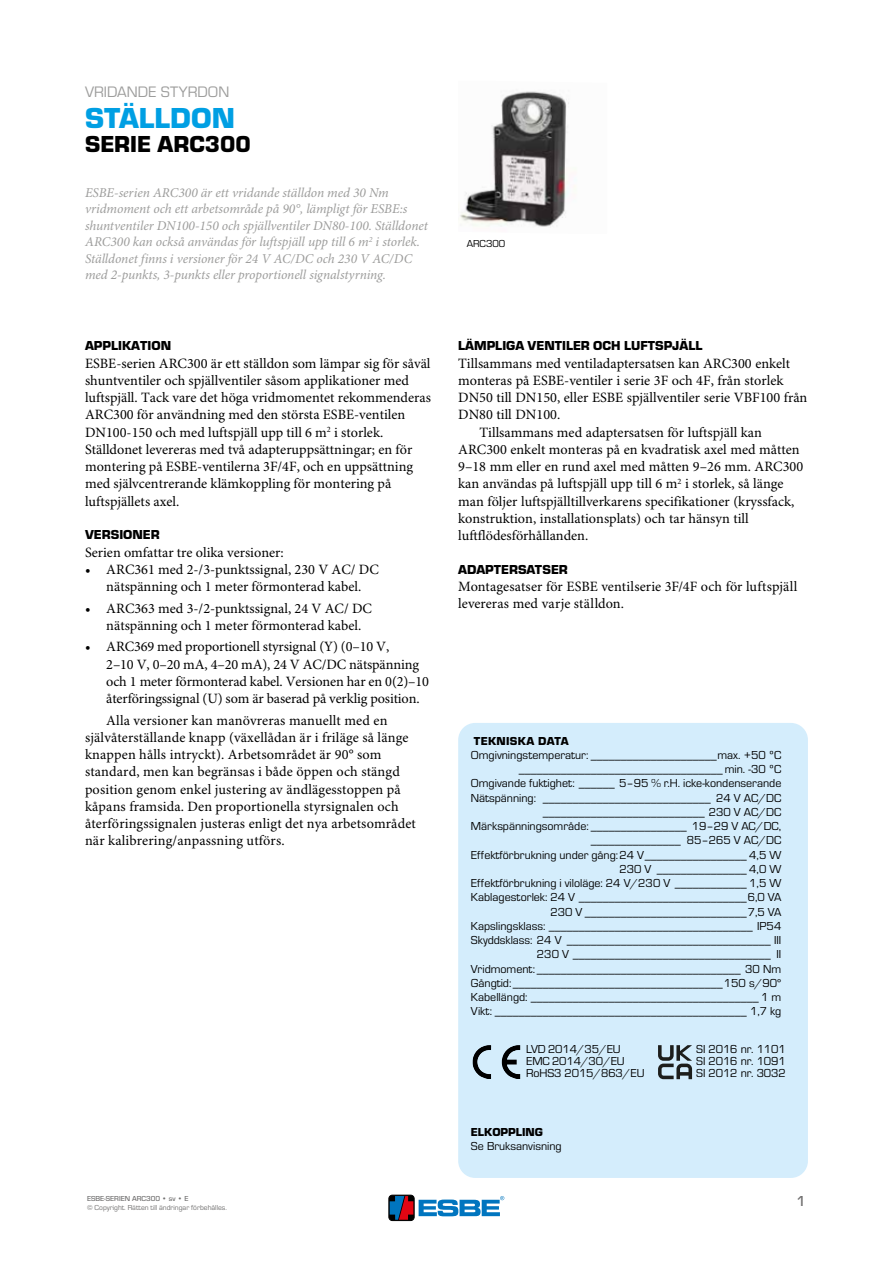
<style>
.page{position:relative;width:893px;height:1263px;background:#fff}
.page>*{position:absolute;margin:0;border:0;box-sizing:border-box;transform-origin:0 0}
.t1{font:700 30px "ESBE Eurostile";color:#009fe3}
.t2{font:700 24px "ESBE Eurostile";color:#000}
.t3{font:15.75px "ESBE Eurostile";color:#9d9d9c}
.t4{font:500 15px "ESBE Eurostile";color:#706f6f}
.t5{font:14.25px/17.2px "Minion Pro";color:#000}
.t6{font:italic 13.5px/16.5px "Minion Pro";letter-spacing:-.005em;color:#9d9d9c}
.t7{font:700 13.5px "ESBE Eurostile";color:#000}
.t8{font:12px/14.2px "ESBE Eurostile";color:#000;text-align:right}
.t9{font:700 12px "ESBE Eurostile";letter-spacing:.025em;color:#000}
.t10{font:700 12px "ESBE Eurostile";color:#000}
.t11{font:10.5px "ESBE Eurostile";color:#000}
.t12{font:7.5px "ESBE Eurostile";color:#706f6f}
.t13{font:500 7.5px "ESBE Eurostile";color:#706f6f}
.s1{font-family:"Minion Pro"}
</style>
<div class="page">
<img style="left:460px;top:91px;width:116px;height:136px">
<div style="left:458px;top:723px;width:350px;height:455px;background:#d4edfc;border-radius:17px"></div>
<svg style="left:472px;top:1045px;width:19px;height:34px"></svg>
<svg style="left:502px;top:1045px;width:18px;height:34px"></svg>
<svg style="left:658px;top:1045px;width:34px;height:34px"></svg>
<div style="left:389px;top:1195px;width:25px;height:25px;border:1px solid #000;border-radius:4px"></div>
<svg style="left:390px;top:1196px;width:23px;height:24px"></svg>
<svg style="left:419px;top:1196px;width:85px;height:20px"></svg>
<p class="t3" style="left:85px;top:83px;width:146px">VRIDANDE STYRDON</p>
<h1 class="t1" style="left:85px;top:102px;width:151px">STÄLLDON</h1>
<h2 class="t2" style="left:85px;top:131px;width:167px">SERIE ARC300</h2>
<p class="t6" style="left:85px;top:185px;width:344px">ESBE-serien ARC300 är ett vridande ställdon med 30 Nm vridmoment och ett arbetsområde på 90°, lämpligt för ESBE:s shuntventiler DN100-150 och spjällventiler DN80-100. Ställdonet ARC300 kan också användas för luftspjäll upp till 6 m<sup>2</sup> i storlek.<br>Ställdonet finns i versioner för 24 V AC/DC och 230 V AC/DC med 2-punkts, 3-punkts eller proportionell signalstyrning.</p>
<p class="t7" style="left:85px;top:338px;width:88px">APPLIKATION</p>
<p class="t5" style="left:85px;top:355px;width:347px">ESBE-serien ARC300 är ett ställdon som lämpar sig för såväl shuntventiler och spjällventiler såsom applikationer med luftspjäll. Tack vare det höga vridmomentet rekommenderas ARC300 för användning med den största ESBE-ventilen DN100-150 och med luftspjäll upp till 6 m<sup>2</sup> i storlek.<br>Ställdonet levereras med två adapteruppsättningar; en för montering på ESBE-ventilerna 3F/4F, och en uppsättning med självcentrerande klämkoppling för montering på luftspjällets axel.</p>
<p class="t7" style="left:85px;top:527px;width:76px">VERSIONER</p>
<p class="t5" style="left:85px;top:544px;width:200px">Serien omfattar tre olika versioner:</p>
<p class="t5" style="left:85px;top:561px;width:295px;text-align:center">• ARC361 med 2-/3-punktssignal, 230 V AC/ DC nätspänning och 1 meter förmonterad kabel.</p>
<p class="t5" style="left:106px;top:600px;width:267px;text-indent:-21px">• ARC363 med 3-/2-punktssignal, 24 V AC/ DC nätspänning och 1 meter förmonterad kabel.</p>
<p class="t5" style="left:106px;top:639px;width:324px;text-indent:-21px">• ARC369 med proportionell styrsignal (Y) (0–10 V,<br>2–10 V, 0–20 mA, 4–20 mA), 24 V AC/DC nätspänning och 1 meter förmonterad kabel. Versionen har en 0(2)–10 återföringssignal (U) som är baserad på verklig position.</p>
<p class="t5" style="left:85px;top:712px;width:332px;text-indent:21px">Alla versioner kan manövreras manuellt med en självåterställande knapp (växellådan är i friläge så länge knappen hålls intryckt). Arbetsområdet är 90° som standard, men kan begränsas i både öppen och stängd position genom enkel justering av ändlägesstoppen på kåpans framsida. Den proportionella styrsignalen och återföringssignalen justeras enligt det nya arbetsområdet när kalibrering/anpassning utförs.</p>
<p class="t13" style="left:87px;top:1194px;width:103px">ESBE-SERIEN ARC300 • sv • E</p>
<p class="t12" style="left:87px;top:1203px;width:141px">© Copyright. Rätten till ändringar förbehålles.</p>
<p class="t11" style="left:467px;top:237px;width:40px">ARC300</p>
<p class="t7" style="left:458px;top:338px;width:246px">LÄMPLIGA VENTILER OCH LUFTSPJÄLL</p>
<p class="t5" style="left:458px;top:355px;width:334px">Tillsammans med ventiladaptersatsen kan ARC300 enkelt</p>
<p class="t5" style="left:458px;top:372px;width:327px">monteras på ESBE-ventiler i serie 3F och 4F, från storlek</p>
<p class="t5" style="left:458px;top:389px;width:351px">DN50 till DN150, eller ESBE spjällventiler serie VBF100 från</p>
<p class="t5" style="left:458px;top:407px;width:104px">DN80 till DN100.</p>
<p class="t5" style="left:479px;top:424px;width:284px">Tillsammans med adaptersatsen för luftspjäll kan</p>
<p class="t5" style="left:458px;top:441px;width:343px">ARC300 enkelt monteras på en kvadratisk axel med måtten</p>
<p class="t5" style="left:458px;top:458px;width:347px">9–18 mm eller en rund axel med måtten 9–26 mm. ARC300</p>
<p class="t5" style="left:458px;top:476px;width:327px">kan användas på luftspjäll upp till 6 m<sup>2</sup> i storlek, så länge</p>
<p class="t5" style="left:458px;top:493px;width:338px">man följer luftspjälltillverkarens specifikationer (kryssfack,</p>
<p class="t5" style="left:458px;top:510px;width:292px">konstruktion, installationsplats) och tar hänsyn till</p>
<p class="t5" style="left:458px;top:527px;width:132px">luftflödesförhållanden.</p>
<p class="t7" style="left:458px;top:562px;width:111px">ADAPTERSATSER</p>
<p class="t5" style="left:458px;top:578px;width:341px">Montagesatser för ESBE ventilserie 3F/4F och för luftspjäll levereras med varje ställdon.</p>
<p class="t9" style="left:474px;top:734px;width:96px">TEKNISKA DATA</p>
<p class="t8" style="left:471px;top:748px;width:312px">Omgivningstemperatur: _____________________max. +50 ºC __________________________________ min. -30 ºC Omgivande fuktighet: ______ 5–95 % r.H. icke-kondenserande Nätspänning: ____________________________ 24 V AC/DC ___________________________ 230 V AC/DC Märkspänningsområde: ________________ 19–29 V AC/DC, _______________ 85–265 V AC/DC<br>Effektförbrukning under gång:24 V_________________ 4,5 W 230 V _______________ 4,0 W<br>Effektförbrukning i viloläge: 24 V/230 V ____________ 1,5 W Kablagestorlek: 24 V ____________________________6,0 VA 230 V ___________________________7,5 VA<br>Kapslingsklass: __________________________________ IP54<br>Skyddsklass: 24 V __________________________________ III 230 V _________________________________ II Vridmoment: __________________________________ 30 Nm Gångtid:___________________________________150 s/90<span class="s1">° </span>Kabellängd: ______________________________________ 1 m Vikt: __________________________________________ 1,7 kg</p>
<p class="t8" style="left:526px;top:1042px;width:96px">LVD 2014/35/EU</p>
<p class="t8" style="left:696px;top:1042px;width:91px">SI 2016 nr. 1101</p>
<p class="t8" style="left:526px;top:1054px;width:100px">EMC 2014/30/EU</p>
<p class="t8" style="left:696px;top:1054px;width:91px">SI 2016 nr. 1091</p>
<p class="t8" style="left:526px;top:1066px;width:120px">RoHS3 2015/863/EU</p>
<p class="t8" style="left:696px;top:1066px;width:91px">SI 2012 nr. 3032</p>
<p class="t10" style="left:471px;top:1125px;width:74px">ELKOPPLING</p>
<p class="t8" style="left:471px;top:1139px;width:92px">Se Bruksanvisning</p>
<p class="t4" style="left:796px;top:1193px;width:11px">1</p>
</div>
